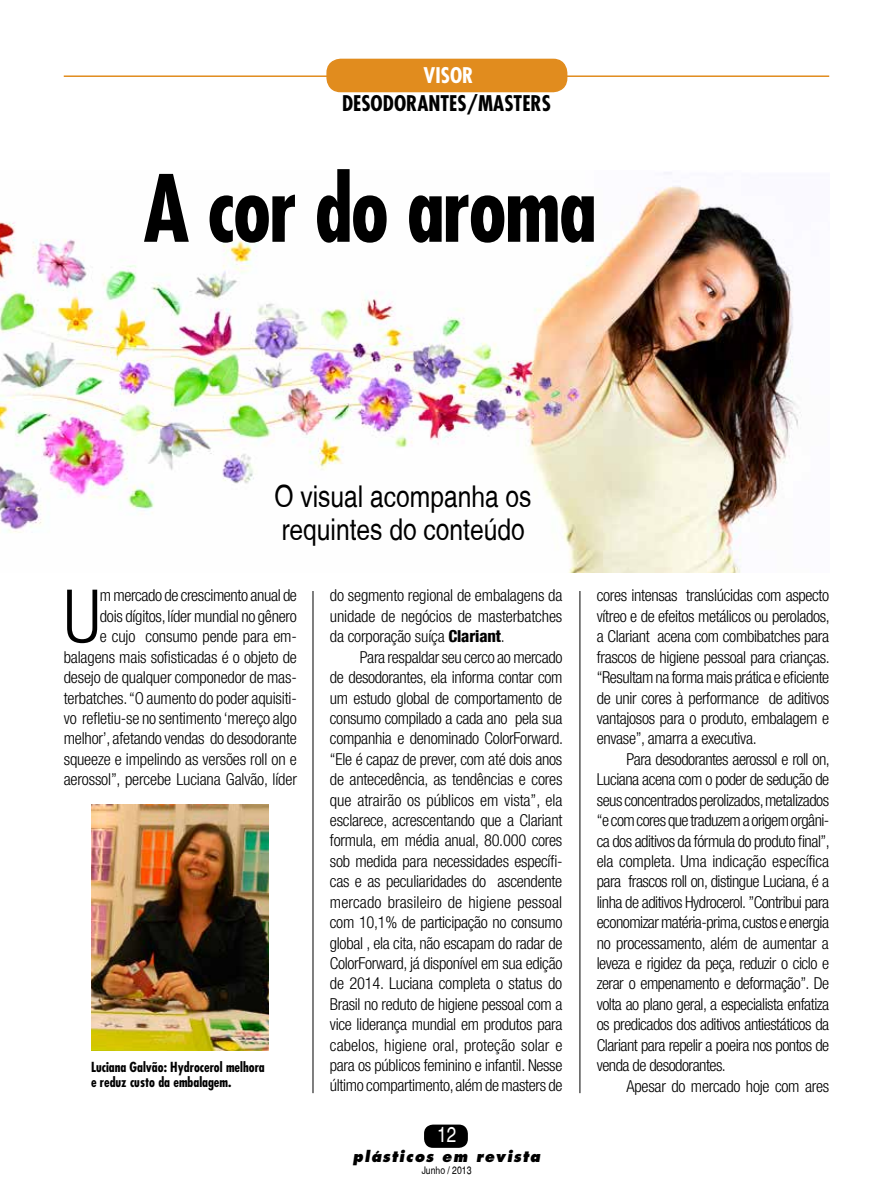
<style>
.page{position:relative;width:893px;height:1191px;background:#fff}
.page>*{position:absolute;margin:0;border:0;box-sizing:border-box;transform-origin:0 0}
.t1{font:700 condensed 90px "Futura";letter-spacing:-.02em;color:#000}
.t2{font:300 condensed 73.65px "Helvetica Neue LT Com";color:#000}
.t3{font:condensed 30px/33px "Helvetica";color:#000}
.t4{font:700 condensed 21px "Futura";color:#000}
.t5{font:700 condensed 21px "Futura";color:#fff}
.t6{font:condensed 21px "Helvetica";color:#fff}
.t7{font:300 condensed 16.5px/20.4px "Helvetica Neue LT Com";letter-spacing:-.01em;color:#000;text-align:justify}
.t8{font:italic 800 15px "Futura";letter-spacing:.09em;color:#000;scale:.95 1}
.t9{font:700 condensed 13.5px/15px "Futura";color:#000}
.t10{font:condensed 10.5px "Helvetica";color:#000}
.s1{font-weight:800}
</style>
<div class="page">
<hr style="left:64px;top:75px;width:765px;height:2px;background:#e18c1e">
<hr style="left:313px;top:170px;width:1px;height:923px;background:#000">
<hr style="left:580px;top:170px;width:1px;height:923px;background:#000">
<div style="left:327px;top:59px;width:240px;height:33px;background:#e18c1e;border-radius:14px"></div>
<div style="left:326px;top:59px;width:241px;height:33px;border:2px solid #e18c1e;border-radius:14px"></div>
<div style="left:424px;top:1124px;width:44px;height:23px;background:#000;border-radius:9px"></div>
<img style="left:0;top:170px;width:802px;height:403px">
<img style="left:91px;top:804px;width:178px;height:246px">
<p class="t5" style="left:424px;top:62px;width:51px">VISOR</p>
<p class="t4" style="left:342px;top:90px;width:12px">desodora</p>
<p class="t4" style="left:428px;top:90px;width:61px">ntes/masters</p>
<h1 class="t1" style="left:143px;top:150px;width:455px">A cor do aroma</h1>
<h3 class="t3" style="left:275px;top:480px;width:259px">O visual acompanha os requintes do conteúdo</h3>
<p class="t7" style="left:64px;top:585px;width:235px;text-align:right">m mercado de crescimento anual de<br>dois dígitos, líder mundial no gênero<br>e cujo consumo pende para em&shy;balagens mais sofisticadas é o objeto de desejo de qualquer componedor de mas&shy;terbatches. “O aumento do poder aquisiti&shy;vo refletiu-se no sentimento ‘mereço algo melhor’, afetando vendas do desodorante squeeze e impelindo as versões roll on e aerossol”, percebe Luciana Galvão, líder</p>
<h2 class="t2" style="left:64px;top:574px;width:38px">U</h2>
<p class="t9" style="left:91px;top:1059px;width:175px">Luciana Galvão: Hydrocerol melhora e reduz custo da embalagem.</p>
<p class="t7" style="left:330px;top:585px;width:234px">do segmento regional de embalagens da unidade de negócios de masterbatches da corporação suíça <span class="s1">Clariant</span>.</p>
<p class="t7" style="left:330px;top:646px;width:235px;text-indent:30px">Para respaldar seu cerco ao mercado de desodorantes, ela informa contar com um estudo global de comportamento de consumo compilado a cada ano pela sua companhia e denominado ColorForward. “Ele é capaz de prever, com até dois anos de antecedência, as tendências e cores que atrairão os públicos em vista”, ela esclarece, acrescentando que a Clariant formula, em média anual, 80.000 cores sob medida para necessidades específi&shy;cas e as peculiaridades do ascendente mercado brasileiro de higiene pessoal com 10,1% de participação no consumo global , ela cita, não escapam do radar de ColorForward, já disponível em sua edição de 2014. Luciana completa o status do Brasil no reduto de higiene pessoal com a vice liderança mundial em produtos para cabelos, higiene oral, proteção solar e para os públicos feminino e infantil. Nesse último compartimento, além de masters de</p>
<p class="t6" style="left:437px;top:1122px;width:21px">12</p>
<p class="t8" style="left:353px;top:1147px;width:199px">plásticos em revista</p>
<p class="t10" style="left:422px;top:1164px;width:51px">Junho / 2013</p>
<p class="t7" style="left:597px;top:585px;width:235px">cores intensas translúcidas com aspecto vítreo e de efeitos metálicos ou perolados, a Clariant acena com combibatches para frascos de higiene pessoal para crianças. “Resultam na forma mais prática e eficiente de unir cores à performance de aditivos vantajosos para o produto, embalagem e envase”, amarra a executiva.</p>
<p class="t7" style="left:597px;top:748px;width:235px;text-indent:30px">Para desodorantes aerossol e roll on, Luciana acena com o poder de sedução de seus concentrados perolizados, metalizados “e com cores que traduzem a origem orgâni&shy;ca dos aditivos da fórmula do produto final”, ela completa. Uma indicação específica para frascos roll on, distingue Luciana, é a linha de aditivos Hydrocerol. ”Contribui para economizar matéria-prima, custos e energia no processamento, além de aumentar a leveza e rigidez da peça, reduzir o ciclo e zerar o empenamento e deformação”. De volta ao plano geral, a especialista enfatiza os predicados dos aditivos antiestáticos da Clariant para repelir a poeira nos pontos de venda de desodorantes.</p>
<p class="t7" style="left:627px;top:1075px;width:204px">Apesar do mercado hoje com ares</p>
</div>
